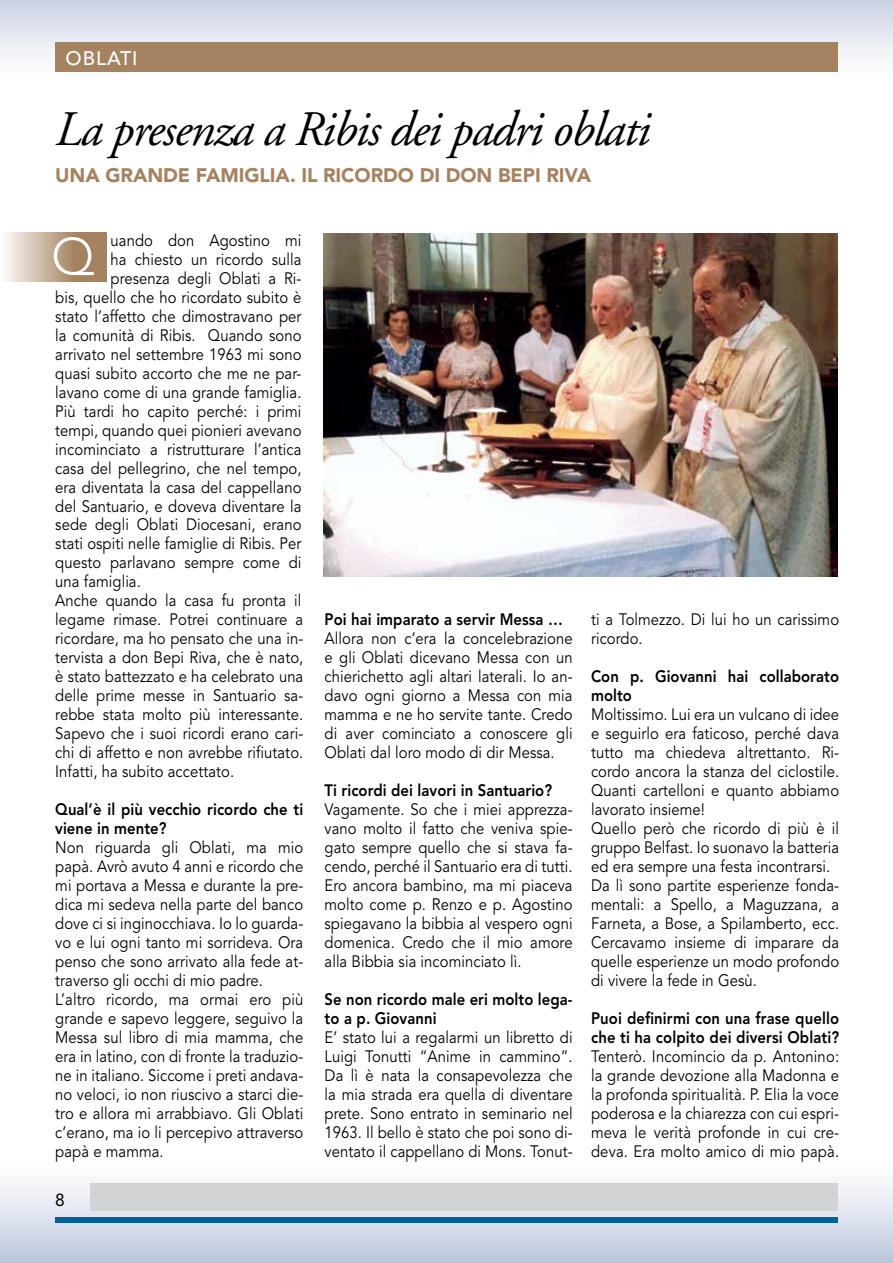
<style>
.page{position:relative;width:893px;height:1263px;background:#fff}
.page>*{position:absolute;margin:0;border:0;box-sizing:border-box;transform-origin:0 0}
.t1{font:300 52.5px "Avenir LT Std";color:#fff}
.t2{font:italic 49.5px "Adobe Garamond";letter-spacing:-.03em;color:#000}
.t3{font:900 19.5px "Avenir LT Std";letter-spacing:-.005em;color:#a58361}
.t4{font:500 19.5px "Avenir LT Std";letter-spacing:.05em;color:#fff}
.t5{font:17.4px "Avenir LT Std";color:#000}
.t6{font:16.5px/19px "Avenir LT Std";letter-spacing:.005em;color:#000;text-align:justify;scale:.9 1}
.t7{font:800 16.5px/19px "Avenir LT Std";letter-spacing:.005em;color:#000;scale:.9 1}
</style>
<div class="page">
<div style="left:0;top:1145px;width:893px;height:118px;background:linear-gradient(to bottom,#fff,#c0cadd)"></div>
<div style="left:91px;top:1183px;width:747px;height:28px;background:#d1d3d4"></div>
<div style="left:55px;top:1217px;width:783px;height:5px;background:#006097"></div>
<div style="left:0;top:0;width:893px;height:93px;background:linear-gradient(to bottom,#ccd2e0,#fff)"></div>
<div style="left:55px;top:43px;width:783px;height:29px;background:#a58361"></div>
<svg style="left:6px;top:232px;width:100px;height:50px;background:#c1aa93"></svg>
<hr style="left:892px;top:534px;width:1px;height:50px;background:#a58361">
<img style="left:323px;top:233px;width:514px;height:343px">
<p class="t4" style="left:66px;top:47px;width:74px">OBLATI</p>
<h2 class="t2" style="left:55px;top:103px;width:597px">La presenza a Ribis dei padri oblati</h2>
<p class="t3" style="left:55px;top:164px;width:538px">UNA GRANDE FAMIGLIA. IL RICORDO DI DON BEPI RIVA</p>
<p class="t6" style="left:111px;top:231px;width:214px">uando don Agostino mi</p>
<p class="t6" style="left:111px;top:250px;width:214px">ha chiesto un ricordo sulla</p>
<p class="t6" style="left:111px;top:269px;width:214px">presenza degli Oblati a Ri-</p>
<p class="t6" style="left:55px;top:288px;width:275px">bis, quello che ho ricordato subito è</p>
<p class="t6" style="left:55px;top:307px;width:275px">stato l’affetto che dimostravano per</p>
<p class="t6" style="left:55px;top:326px;width:275px">la comunità di Ribis. Quando sono</p>
<p class="t6" style="left:55px;top:345px;width:275px">arrivato nel settembre 1963 mi sono</p>
<p class="t6" style="left:55px;top:364px;width:275px">quasi subito accorto che me ne par-</p>
<p class="t6" style="left:55px;top:383px;width:275px">lavano come di una grande famiglia.</p>
<p class="t6" style="left:55px;top:402px;width:275px">Più tardi ho capito perché: i primi</p>
<p class="t6" style="left:55px;top:421px;width:275px">tempi, quando quei pionieri avevano</p>
<p class="t6" style="left:55px;top:440px;width:275px">incominciato a ristrutturare l’antica</p>
<p class="t6" style="left:55px;top:459px;width:275px">casa del pellegrino, che nel tempo,</p>
<p class="t6" style="left:55px;top:478px;width:275px">era diventata la casa del cappellano</p>
<p class="t6" style="left:55px;top:497px;width:275px">del Santuario, e doveva diventare la</p>
<p class="t6" style="left:55px;top:516px;width:275px">sede degli Oblati Diocesani, erano</p>
<p class="t6" style="left:55px;top:535px;width:275px">stati ospiti nelle famiglie di Ribis. Per</p>
<p class="t6" style="left:55px;top:554px;width:275px">questo parlavano sempre come di</p>
<p class="t6" style="left:55px;top:573px;width:97px">una famiglia.</p>
<p class="t6" style="left:55px;top:592px;width:275px">Anche quando la casa fu pronta il</p>
<p class="t6" style="left:55px;top:611px;width:277px">legame rimase. Potrei continuare a</p>
<p class="t6" style="left:55px;top:630px;width:277px">ricordare, ma ho pensato che una in-</p>
<p class="t6" style="left:55px;top:648px;width:277px">tervista a don Bepi Riva, che è nato,</p>
<p class="t6" style="left:55px;top:667px;width:277px">è stato battezzato e ha celebrato una</p>
<p class="t6" style="left:55px;top:686px;width:277px">delle prime messe in Santuario sa-</p>
<p class="t6" style="left:55px;top:705px;width:277px">rebbe stata molto più interessante.</p>
<p class="t6" style="left:55px;top:724px;width:277px">Sapevo che i suoi ricordi erano cari-</p>
<p class="t6" style="left:55px;top:743px;width:277px">chi di affetto e non avrebbe rifiutato.</p>
<p class="t6" style="left:55px;top:762px;width:200px">Infatti, ha subito accettato.</p>
<p class="t7" style="left:55px;top:800px;width:277px">Qual’è il più vecchio ricordo che ti viene in mente?</p>
<p class="t6" style="left:55px;top:838px;width:277px;text-align:left">Non riguarda gli Oblati, ma mio papà. Avrò avuto 4 anni e ricordo che mi portava a Messa e durante la pre&shy;dica mi sedeva nella parte del banco dove ci si inginocchiava. Io lo guarda&shy;vo e lui ogni tanto mi sorrideva. Ora penso che sono arrivato alla fede at&shy;traverso gli occhi di mio padre.<br>L’altro ricordo, ma ormai ero più grande e sapevo leggere, seguivo la Messa sul libro di mia mamma, che era in latino, con di fronte la traduzio&shy;ne in italiano. Siccome i preti andava&shy;no veloci, io non riuscivo a starci die&shy;tro e allora mi arrabbiavo. Gli Oblati c’erano, ma io li percepivo attraverso papà e mamma.</p>
<h1 class="t1" style="left:51px;top:226px;width:45px">Q</h1>
<p class="t5" style="left:55px;top:1190px;width:11px">8</p>
<p class="t7" style="left:325px;top:610px;width:266px">Poi hai imparato a servir Messa …</p>
<p class="t6" style="left:325px;top:629px;width:277px">Allora non c’era la concelebrazione e gli Oblati dicevano Messa con un chierichetto agli altari laterali. Io an&shy;davo ogni giorno a Messa con mia mamma e ne ho servite tante. Credo di aver cominciato a conoscere gli Oblati dal loro modo di dir Messa.</p>
<p class="t7" style="left:325px;top:780px;width:254px">Ti ricordi dei lavori in Santuario?</p>
<p class="t6" style="left:325px;top:800px;width:277px">Vagamente. So che i miei apprezza&shy;vano molto il fatto che veniva spie&shy;gato sempre quello che si stava fa&shy;cendo, perché il Santuario era di tutti.<br>Ero ancora bambino, ma mi piaceva molto come p. Renzo e p. Agostino spiegavano la bibbia al vespero ogni domenica. Credo che il mio amore alla Bibbia sia incominciato lì.</p>
<p class="t7" style="left:325px;top:989px;width:277px">Se non ricordo male eri molto lega&shy;to a p. Giovanni</p>
<p class="t6" style="left:325px;top:1028px;width:277px">E’ stato lui a regalarmi un libretto di Luigi Tonutti “Anime in cammino”.<br>Da lì è nata la consapevolezza che la mia strada era quella di diventare prete. Sono entrato in seminario nel 1963. Il bello è stato che poi sono di&shy;ventato il cappellano di Mons. Tonut-</p>
<p class="t6" style="left:591px;top:610px;width:277px">ti a Tolmezzo. Di lui ho un carissimo ricordo.</p>
<p class="t7" style="left:591px;top:667px;width:277px">Con p. Giovanni hai collaborato molto</p>
<p class="t6" style="left:591px;top:705px;width:277px;text-align:left">Moltissimo. Lui era un vulcano di idee e seguirlo era faticoso, perché dava tutto ma chiedeva altrettanto. Ri&shy;cordo ancora la stanza del ciclostile.<br>Quanti cartelloni e quanto abbiamo lavorato insieme!<br>Quello però che ricordo di più è il gruppo Belfast. Io suonavo la batteria ed era sempre una festa incontrarsi.<br>Da lì sono partite esperienze fonda&shy;mentali: a Spello, a Maguzzana, a Farneta, a Bose, a Spilamberto, ecc.<br>Cercavamo insieme di imparare da quelle esperienze un modo profondo di vivere la fede in Gesù.</p>
<p class="t7" style="left:591px;top:1008px;width:277px">Puoi definirmi con una frase quello che ti ha colpito dei diversi Oblati?</p>
<p class="t6" style="left:591px;top:1047px;width:277px">Tenterò. Incomincio da p. Antonino: la grande devozione alla Madonna e la profonda spiritualità. P. Elia la voce poderosa e la chiarezza con cui espri&shy;meva le verità profonde in cui cre&shy;deva. Era molto amico di mio papà.</p>
</div>
